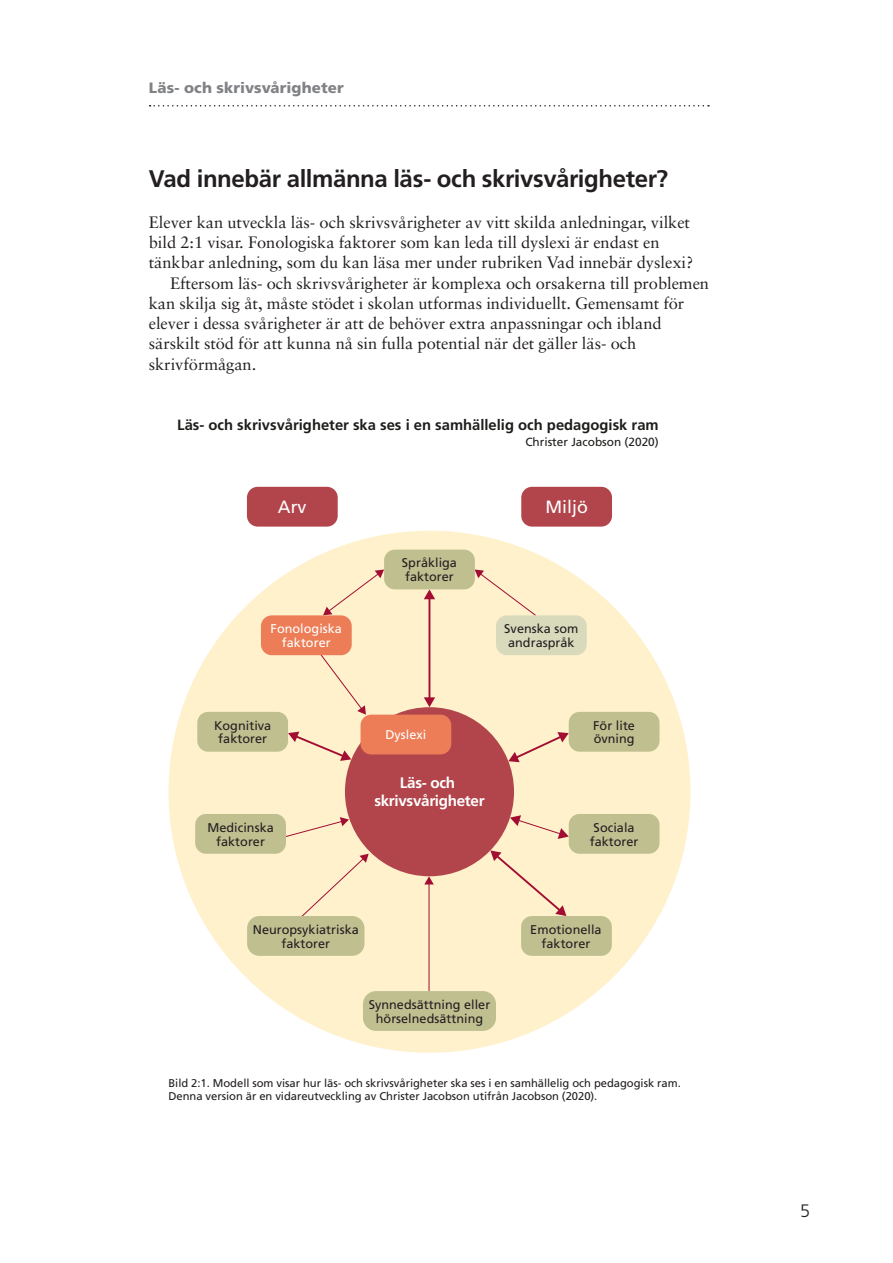
<style>
.page{position:relative;width:893px;height:1263px;background:#fff}
.page>*{position:absolute;margin:0;border:0;box-sizing:border-box;transform-origin:0 0}
.t1{font:700 24px "Frutiger LT Std";letter-spacing:-.015em;color:#231f20}
.t2{font:300 18px "Frutiger LT Std";color:#231f20}
.t3{font:17.7px "Frutiger LT Std";color:#fff}
.t4{font:16.5px/20.2px "Sabon";letter-spacing:-.005em;color:#231f20}
.t5{font:700 15.15px/18.3px "Frutiger LT Std";letter-spacing:-.02em;color:#fff;text-align:center}
.t6{font:900 15px "Frutiger LT Std";letter-spacing:.005em;color:#808285}
.t7{font:700 14.85px "Frutiger LT Std";color:#1d1d1b}
.t8{font:12.6px/14px "Frutiger LT Std";color:#231f20;text-align:center}
.t9{font:12.6px/14px "Frutiger LT Std";color:#fff;text-align:center}
.t10{font:11.85px "Frutiger LT Std";color:#1d1d1b}
.t11{font:11.25px/13.5px "Frutiger LT Std";letter-spacing:-.005em;color:#231f20}
</style>
<div class="page">
<div style="left:247px;top:487px;width:91px;height:40px;background:#b2454b;border-radius:11px"></div>
<div style="left:521px;top:487px;width:91px;height:40px;background:#b2454b;border-radius:11px"></div>
<div style="left:168px;top:531px;width:522px;height:522px;background:#fef1cc;border-radius:50%"></div>
<div style="left:345px;top:707px;width:169px;height:169px;background:#b2454b;border-radius:50%"></div>
<hr style="left:428px;top:598px;width:2px;height:101px;background:#a20d32">
<svg style="left:424px;top:589px;width:11px;height:10px"></svg>
<svg style="left:424px;top:697px;width:11px;height:10px"></svg>
<svg style="left:508px;top:732px;width:61px;height:30px"></svg>
<svg style="left:288px;top:732px;width:63px;height:29px"></svg>
<svg style="left:305px;top:647px;width:61px;height:68px"></svg>
<svg style="left:323px;top:569px;width:61px;height:46px"></svg>
<svg style="left:475px;top:569px;width:61px;height:46px"></svg>
<svg style="left:285px;top:817px;width:64px;height:20px"></svg>
<svg style="left:301px;top:854px;width:68px;height:67px"></svg>
<svg style="left:510px;top:815px;width:59px;height:24px"></svg>
<svg style="left:490px;top:850px;width:76px;height:66px"></svg>
<hr style="left:429px;top:883px;width:1px;height:108px;background:#a20d32">
<svg style="left:424px;top:876px;width:10px;height:8px"></svg>
<div style="left:261px;top:615px;width:91px;height:40px;background:#ec7d57;border-radius:11px"></div>
<div style="left:360px;top:715px;width:91px;height:39px;background:#ec7d57;border-radius:11px"></div>
<div style="left:384px;top:550px;width:91px;height:39px;background:#bfbf90;border-radius:11px"></div>
<div style="left:363px;top:991px;width:133px;height:40px;background:#bfbf90;border-radius:13px"></div>
<div style="left:569px;top:712px;width:90px;height:40px;background:#bfbf90;border-radius:11px"></div>
<div style="left:521px;top:916px;width:91px;height:40px;background:#bfbf90;border-radius:11px"></div>
<div style="left:247px;top:916px;width:117px;height:40px;background:#bfbf90;border-radius:12px"></div>
<div style="left:569px;top:814px;width:90px;height:40px;background:#bfbf90;border-radius:11px"></div>
<div style="left:197px;top:712px;width:91px;height:40px;background:#bfbf90;border-radius:11px"></div>
<div style="left:195px;top:814px;width:91px;height:40px;background:#bfbf90;border-radius:11px"></div>
<div style="left:496px;top:615px;width:91px;height:40px;background:#d9d9bc;border-radius:11px"></div>
<svg style="left:150px;top:105px;width:559px;height:2px"></svg>
<p class="t6" style="left:149px;top:79px;width:196px">Läs- och skrivsvårigheter</p>
<h2 class="t1" style="left:149px;top:165px;width:521px">Vad innebär allmänna läs- och skrivsvårigheter?</h2>
<p class="t4" style="left:149px;top:212px;width:546px">Elever kan utveckla läs- och skrivsvårigheter av vitt skilda anledningar, vilket bild 2:1 visar. Fonologiska faktorer som kan leda till dyslexi är endast en tänkbar anledning, som du kan läsa mer under rubriken Vad innebär dyslexi?</p>
<p class="t4" style="left:149px;top:273px;width:562px;text-indent:21px">Eftersom läs- och skrivsvårigheter är komplexa och orsakerna till problemen kan skilja sig åt, måste stödet i skolan utformas individuellt. Gemensamt för elever i dessa svårigheter är att de behöver extra anpassningar och ibland särskilt stöd för att kunna nå sin fulla potential när det gäller läs- och skrivförmågan.</p>
<p class="t7" style="left:177px;top:416px;width:483px">Läs- och skrivsvårigheter ska ses i en samhällelig och pedagogisk ram</p>
<p class="t10" style="left:525px;top:435px;width:135px">Christer Jacobson (2020)</p>
<p class="t3" style="left:278px;top:497px;width:30px">Arv</p>
<p class="t3" style="left:545px;top:497px;width:44px">Miljö</p>
<p class="t8" style="left:402px;top:556px;width:57px;text-align:left">Språkliga faktorer</p>
<p class="t9" style="left:271px;top:622px;width:73px">Fonologiska faktorer</p>
<p class="t8" style="left:504px;top:622px;width:76px">Svenska som andraspråk</p>
<p class="t8" style="left:214px;top:718px;width:59px">Kognitiva faktorer</p>
<p class="t9" style="left:385px;top:728px;width:42px">Dyslexi</p>
<p class="t8" style="left:593px;top:718px;width:43px;text-align:left">För lite övning</p>
<p class="t5" style="left:374px;top:773px;width:112px">Läs- och skrivsvårigheter</p>
<p class="t8" style="left:207px;top:820px;width:68px">Medicinska faktorer</p>
<p class="t8" style="left:590px;top:820px;width:50px">Sociala faktorer</p>
<p class="t8" style="left:253px;top:922px;width:107px">Neuropsykiatriska faktorer</p>
<p class="t8" style="left:369px;top:997px;width:123px">Synnedsättning eller hörselnedsättning</p>
<p class="t8" style="left:530px;top:922px;width:73px">Emotionella faktorer</p>
<p class="t11" style="left:168px;top:1076px;width:514px">Bild 2:1. Modell som visar hur läs- och skrivsvårigheter ska ses i en samhällelig och pedagogisk ram.<br>Denna version är en vidareutveckling av Christer Jacobson utifrån Jacobson (2020).</p>
<p class="t2" style="left:800px;top:1200px;width:12px">5</p>
</div>
